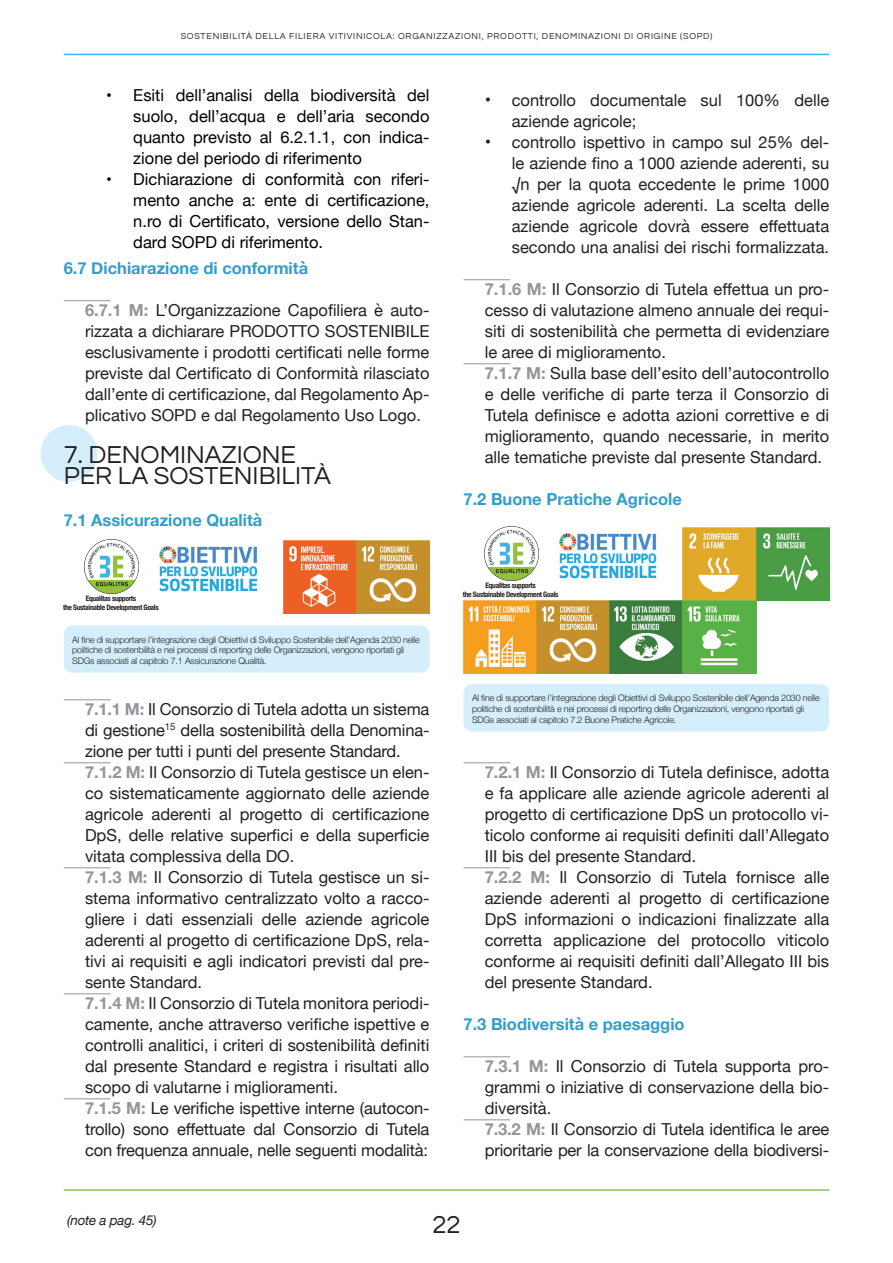
<style>
.page{position:relative;width:893px;height:1263px;background:#fff}
.page>*{position:absolute;margin:0;border:0;box-sizing:border-box;transform-origin:0 0}
.t1{font:25.5px/21px "Questrial";color:#231f20}
.t2{font:16.5px/21px "Helvetica Neue";color:#231f20}
.t3{font:16.5px/21px "Helvetica Neue";color:#000;text-align:justify}
.t4{font:700 16.5px "Helvetica Neue";color:#329dca}
.t5{font:italic 13.5px "Helvetica Neue";letter-spacing:-.02em;color:#231f20}
.t6{font:300 9px/10.8px "Helvetica Neue";letter-spacing:-.02em;color:#231f20}
.t7{font:9px "Questrial";letter-spacing:.08em;color:#231f20}
.t8{font:700 condensed 7.5px/9px "Helvetica Neue";letter-spacing:-.04em;color:#231f20;text-align:center}
.s1{font-weight:700;color:#939598}
.s2{font-size:18px}
</style>
<div class="page">
<hr style="left:64px;top:1189px;width:765px;height:2px;background:#8ac648">
<hr style="left:64px;top:54px;width:765px;height:1px;background:#39b4e7">
<hr style="left:463px;top:279px;width:47px;height:1px;background:#939598">
<hr style="left:463px;top:363px;width:47px;height:1px;background:#939598">
<hr style="left:463px;top:762px;width:47px;height:1px;background:#939598">
<hr style="left:463px;top:867px;width:47px;height:1px;background:#939598">
<hr style="left:463px;top:1056px;width:47px;height:1px;background:#939598">
<hr style="left:463px;top:1119px;width:47px;height:1px;background:#939598">
<hr style="left:64px;top:300px;width:47px;height:1px;background:#939598">
<svg style="left:69px;top:425px;width:1px;height:57px"></svg>
<hr style="left:64px;top:699px;width:47px;height:1px;background:#939598">
<hr style="left:64px;top:762px;width:47px;height:1px;background:#939598">
<hr style="left:64px;top:867px;width:47px;height:1px;background:#939598">
<hr style="left:64px;top:993px;width:47px;height:1px;background:#939598">
<hr style="left:64px;top:1098px;width:47px;height:1px;background:#939598">
<img style="left:159px;top:546px;width:99px;height:46px">
<img style="left:283px;top:541px;width:146px;height:73px">
<img style="left:84px;top:539px;width:55px;height:55px">
<div style="left:64px;top:625px;width:365px;height:48px;background:#d4effb;border-radius:9px"></div>
<img style="left:559px;top:533px;width:98px;height:46px">
<img style="left:683px;top:527px;width:146px;height:73px">
<img style="left:484px;top:526px;width:54px;height:55px">
<img style="left:463px;top:600px;width:293px;height:73px">
<div style="left:463px;top:684px;width:366px;height:47px;background:#d4effb;border-radius:9px"></div>
<p class="t7" style="left:181px;top:32px;width:533px">SOSTENIBILITÀ DELLA FILIERA VITIVINICOLA: ORGANIZZAZIONI, PRODOTTI, DENOMINAZIONI DI ORIGINE (SOPD)</p>
<p class="t3" style="left:133px;top:85px;width:298px;text-indent:-27px">• Esiti dell’analisi della biodiversità del suolo, dell’acqua e dell’aria secondo quanto previsto al 6.2.1.1, con indica&shy;zione del periodo di riferimento</p>
<p class="t3" style="left:133px;top:169px;width:298px;text-indent:-27px">• Dichiarazione di conformità con riferi&shy;mento anche a: ente di certificazione, n.ro di Certificato, versione dello Stan&shy;dard SOPD di riferimento.</p>
<p class="t4" style="left:64px;top:255px;width:246px">6.7 Dichiarazione di conformità</p>
<p class="t2" style="left:85px;top:300px;width:346px;text-align:justify"><span class="s1">6.7.1 M:</span> L’Organizzazione Capofiliera è auto&shy;rizzata a dichiarare PRODOTTO SOSTENIBILE esclusivamente i prodotti certificati nelle forme previste dal Certificato di Conformità rilasciato dall’ente di certificazione, dal Regolamento Ap&shy;plicativo SOPD e dal Regolamento Uso Logo.</p>
<h1 class="t1" style="left:64px;top:445px;width:269px">7. DENOMINAZIONE<br>PER LA SOSTENIBILITÀ</h1>
<p class="t4" style="left:64px;top:507px;width:200px">7.1 Assicurazione Qualità</p>
<p class="t8" style="left:63px;top:594px;width:97px">Equalitas supports<br>the Sustainable Development Goals</p>
<p class="t6" style="left:72px;top:633px;width:349px">Al fine di supportare l’integrazione degli Obiettivi di Sviluppo Sostenibile dell’Agenda 2030 nelle politiche di sostenbilità e nei processi di reporting delle Organizzazioni, vengono riportati gli<br>SDGs associati al capitolo 7.1 Assicurazione Qualità.</p>
<p class="t2" style="left:85px;top:699px;width:346px"><span class="s1">7.1.1 M:</span> Il Consorzio di Tutela adotta un sistema di gestione<sup>15</sup> della sostenibilità della Denomina&shy;zione per tutti i punti del presente Standard.<br><span class="s1">7.1.2 M:</span> Il Consorzio di Tutela gestisce un elen&shy;co sistematicamente aggiornato delle aziende agricole aderenti al progetto di certificazione DpS, delle relative superfici e della superficie vitata complessiva della DO.<br><span class="s1">7.1.3 M:</span> Il Consorzio di Tutela gestisce un si&shy;stema informativo centralizzato volto a racco&shy;gliere i dati essenziali delle aziende agricole aderenti al progetto di certificazione DpS, rela&shy;tivi ai requisiti e agli indicatori previsti dal pre&shy;sente Standard.<br><span class="s1">7.1.4 M:</span> Il Consorzio di Tutela monitora periodi&shy;camente, anche attraverso verifiche ispettive e controlli analitici, i criteri di sostenibilità definiti dal presente Standard e registra i risultati allo scopo di valutarne i miglioramenti.<br><span class="s1">7.1.5 M:</span> Le verifiche ispettive interne (autocon&shy;trollo) sono effettuate dal Consorzio di Tutela con frequenza annuale, nelle seguenti modalità:</p>
<p class="t2" style="left:512px;top:90px;width:319px;text-indent:-27px"><span class="s2">•</span> controllo documentale sul 100% delle aziende agricole;</p>
<p class="t2" style="left:512px;top:132px;width:319px;text-align:justify;text-indent:-27px"><span class="s2">•</span> controllo ispettivo in campo sul 25% del&shy;le aziende fino a 1000 aziende aderenti, su √n per la quota eccedente le prime 1000 aziende agricole aderenti. La scelta delle aziende agricole dovrà essere effettuata secondo una analisi dei rischi formalizzata.</p>
<p class="t2" style="left:485px;top:279px;width:346px"><span class="s1">7.1.6 M:</span> Il Consorzio di Tutela effettua un pro&shy;cesso di valutazione almeno annuale dei requi&shy;siti di sostenibilità che permetta di evidenziare le aree di miglioramento.<br><span class="s1">7.1.7 M:</span> Sulla base dell’esito dell’autocontrollo e delle verifiche di parte terza il Consorzio di Tutela definisce e adotta azioni correttive e di miglioramento, quando necessarie, in merito alle tematiche previste dal presente Standard.</p>
<p class="t4" style="left:463px;top:486px;width:220px">7.2 Buone Pratiche Agricole</p>
<p class="t8" style="left:463px;top:580px;width:97px">Equalitas supports<br>the Sustainable Development Goals</p>
<p class="t6" style="left:472px;top:692px;width:349px">Al fine di supportare l’integrazione degli Obiettivi di Sviluppo Sostenibile dell’Agenda 2030 nelle politiche di sostenbilità e nei processi di reporting delle Organizzazioni, vengono riportati gli<br>SDGs associati al capitolo 7.2 Buone Pratiche Agricole.</p>
<p class="t2" style="left:485px;top:762px;width:346px"><span class="s1">7.2.1 M:</span> Il Consorzio di Tutela definisce, adotta e fa applicare alle aziende agricole aderenti al progetto di certificazione DpS un protocollo vi&shy;ticolo conforme ai requisiti definiti dall’Allegato III bis del presente Standard.<br><span class="s1">7.2.2 M:</span> Il Consorzio di Tutela fornisce alle aziende aderenti al progetto di certificazione DpS informazioni o indicazioni finalizzate alla corretta applicazione del protocollo viticolo conforme ai requisiti definiti dall’Allegato III bis del presente Standard.</p>
<p class="t4" style="left:463px;top:1011px;width:223px">7.3 Biodiversità e paesaggio</p>
<p class="t2" style="left:485px;top:1056px;width:346px"><span class="s1">7.3.1 M:</span> Il Consorzio di Tutela supporta pro&shy;grammi o iniziative di conservazione della bio&shy;diversità.<br><span class="s1">7.3.2 M:</span> Il Consorzio di Tutela identifica le aree prioritarie per la conservazione della biodiversi-</p>
<p class="t5" style="left:67px;top:1210px;width:91px">(note a pag. 45)</p>
<h1 class="t1" style="left:432px;top:1214px;width:30px">22</h1>
</div>
